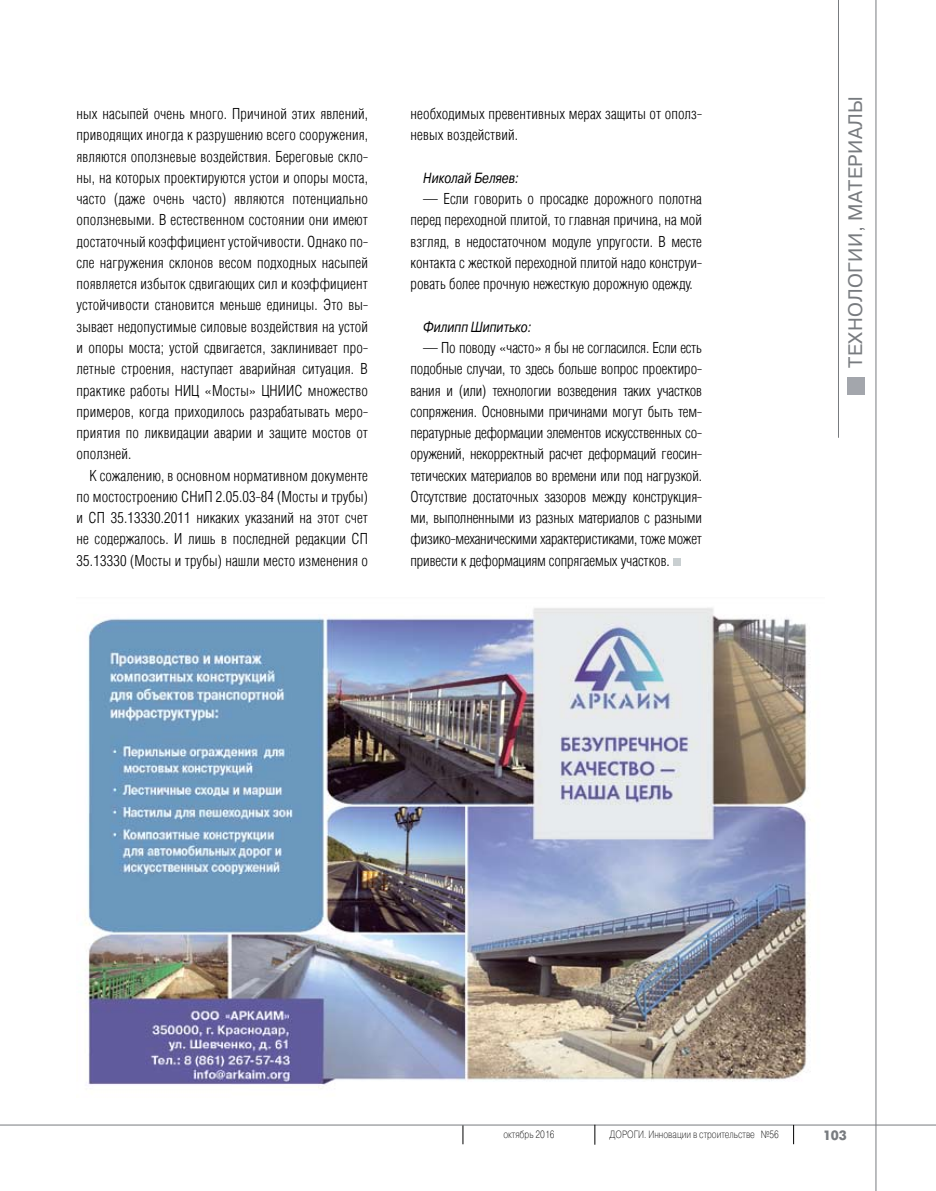
<style>
.page{position:relative;width:936px;height:1191px;background:#fff}
.page>*{position:absolute;margin:0;border:0;box-sizing:border-box;transform-origin:0 0}
.t1{font:19.5px "Pragmatica C";letter-spacing:.02em;color:#787b7f}
.t2{font:14.7px/21.3px "AG Letterica Cond L";letter-spacing:.01em;color:#000;text-align:justify}
.t3{font:italic 14.7px "Pragmatica C";color:#000;scale:.8 1}
.t4{font:700 13.5px "Futuris C";color:#787b7f}
.t5{font:10.5px "Pragmatica Light C";color:#000;scale:.8 1}
</style>
<div class="page">
<svg style="left:462px;top:1125px;width:1px;height:19px"></svg>
<img style="left:84px;top:608px;width:726px;height:481px">
<hr style="left:0;top:1124px;width:935px;height:1px;background:#787b7f">
<svg style="left:793px;top:1124px;width:1px;height:20px"></svg>
<svg style="left:594px;top:1124px;width:1px;height:20px"></svg>
<hr style="left:875px;top:0;width:1px;height:1191px;background:#787b7f">
<hr style="left:838px;top:0;width:1px;height:438px;background:#787b7f">
<div style="left:847px;top:377px;width:17px;height:17px;background:#a3a6ac"></div>
<div style="left:673px;top:558px;width:7px;height:8px;background:#c9cfd1"></div>
<p class="t2" style="left:77px;top:103px;width:293px">ных насыпей очень много. Причиной этих явлений, приводящих иногда к разрушению всего сооружения, являются оползневые воздействия. Береговые скло&shy;ны, на которых проектируются устои и опоры моста, часто (даже очень часто) являются потенциально оползневыми. В естественном состоянии они имеют достаточный коэффициент устойчивости. Однако по&shy;сле нагружения склонов весом подходных насыпей появляется избыток сдвигающих сил и коэффициент устойчивости становится меньше единицы. Это вы&shy;зывает недопустимые силовые воздействия на устой и опоры моста; устой сдвигается, заклинивает про&shy;летные строения, наступает аварийная ситуация. В практике работы НИЦ «Мосты» ЦНИИС множество примеров, когда приходилось разрабатывать меро&shy;приятия по ликвидации аварии и защите мостов от оползней.</p>
<p class="t2" style="left:77px;top:464px;width:293px;text-indent:13px">К сожалению, в основном нормативном документе по мостостроению СНиП 2.05.03-84 (Мосты и трубы) и СП 35.13330.2011 никаких указаний на этот счет не содержалось. И лишь в последней редакции СП 35.13330 (Мосты и трубы) нашли место изменения о</p>
<p class="t2" style="left:410px;top:103px;width:293px">необходимых превентивных мерах защиты от ополз&shy;невых воздействий.</p>
<p class="t3" style="left:423px;top:170px;width:121px">Николай Беляев:</p>
<p class="t2" style="left:410px;top:188px;width:293px;text-indent:13px">— Если говорить о просадке дорожного полотна перед переходной плитой, то главная причина, на мой взгляд, в недостаточном модуле упругости. В месте контакта с жесткой переходной плитой надо конструи&shy;ровать более прочную нежесткую дорожную одежду.</p>
<p class="t3" style="left:423px;top:318px;width:137px">Филипп Шипитько:</p>
<p class="t2" style="left:410px;top:337px;width:293px;text-indent:13px">— По поводу «часто» я бы не согласился. Если есть подобные случаи, то здесь больше вопрос проектиро&shy;вания и (или) технологии возведения таких участков сопряжения. Основными причинами могут быть тем&shy;пературные деформации элементов искусственных со&shy;оружений, некорректный расчет деформаций геосин&shy;тетических материалов во времени или под нагрузкой.<br>Отсутствие достаточных зазоров между конструкция&shy;ми, выполненными из разных материалов с разными физико-механическими характеристиками, тоже может привести к деформациям сопрягаемых участков.</p>
<h1 class="t1" style="left:844px;top:367px;width:273px;rotate:-90deg">ТЕХНОЛОГИИ, МАТЕРИАЛЫ</h1>
<p class="t5" style="left:503px;top:1128px;width:65px">октябрь 2016</p>
<p class="t5" style="left:609px;top:1128px;width:213px">ДОРОГИ. Инновации в строительстве №56</p>
<p class="t4" style="left:822px;top:1127px;width:26px">103</p>
</div>
